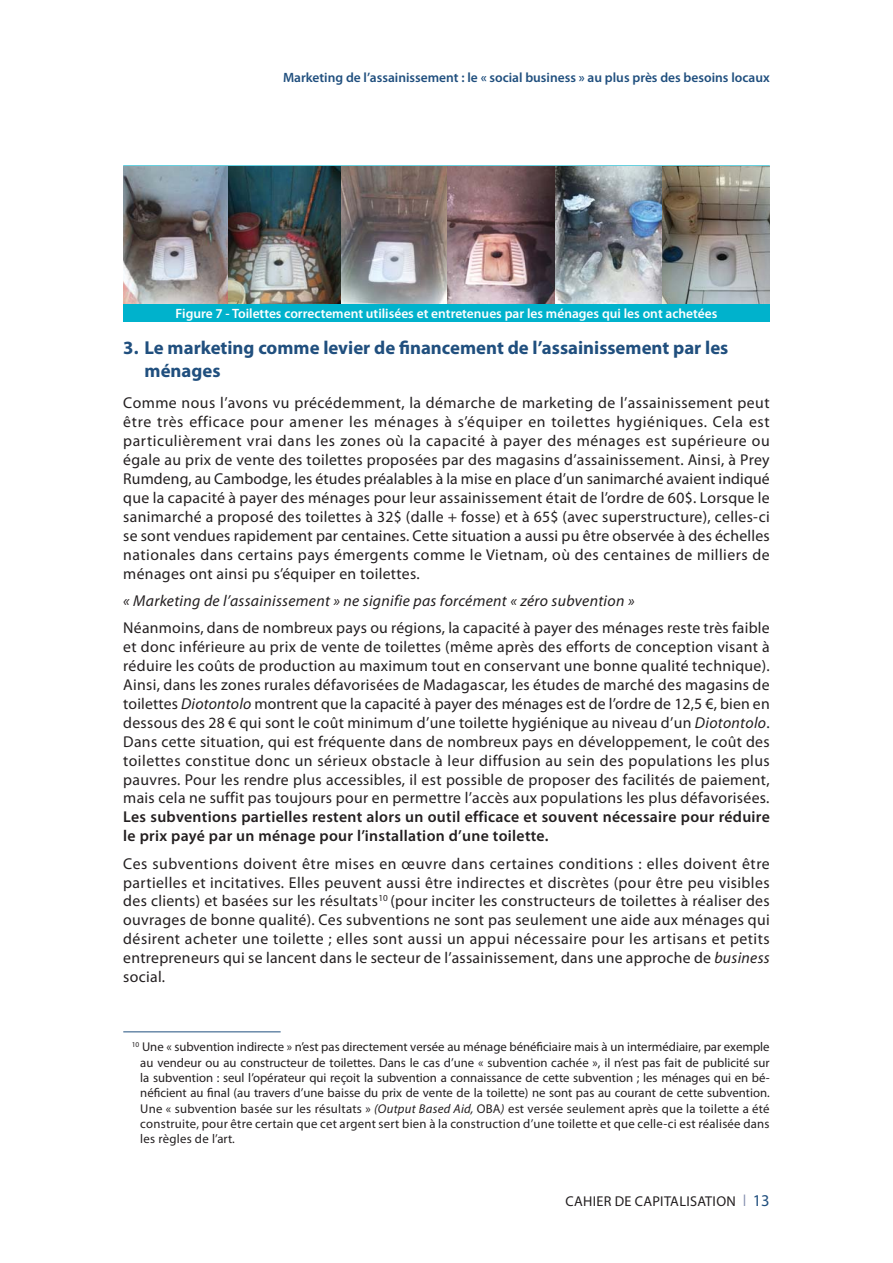
<style>
.page{position:relative;width:893px;height:1263px;background:#fff}
.page>*{position:absolute;margin:0;border:0;box-sizing:border-box;transform-origin:0 0}
.t1{font:700 18.75px/22.5px "Myriad Pro";color:#204f7e}
.t2{font:15.75px/18.9px "Myriad Pro";letter-spacing:.02em;color:#231f20;text-align:justify}
.t3{font:600 15.75px/18.9px "Myriad Pro";letter-spacing:.02em;color:#231f20}
.t4{font:italic 15.75px "Myriad Pro";letter-spacing:.02em;color:#231f20}
.t5{font:14.25px "Myriad Pro";letter-spacing:.02em;color:#231f20}
.t6{font:600 13.5px "Myriad Pro";color:#fff}
.t7{font:600 13.5px "Myriad Pro";color:#204f7e}
.t8{font:12.75px/15.3px "Myriad Pro";letter-spacing:.02em;color:#231f20;text-align:justify}
.s1{font-style:italic}
.s2{color:#858faf}
.s3{font-size:16.5px;color:#204f7e}
</style>
<div class="page">
<img style="left:124px;top:166px;width:645px;height:138px">
<hr style="left:123px;top:1031px;width:158px;height:1px;background:#204f7e">
<div style="left:123px;top:304px;width:647px;height:17px;background:#00b2cc"></div>
<p class="t7" style="left:283px;top:73px;width:488px">Marketing de l’assainissement : le « social business » au plus près des besoins locaux</p>
<p class="t6" style="left:176px;top:308px;width:543px">Figure 7 - Toilettes correctement utilisées et entretenues par les ménages qui les ont achetées</p>
<p class="t1" style="left:145px;top:338px;width:585px;text-indent:-21px">3. Le marketing comme levier de financement de l’assainissement par les ménages</p>
<p class="t2" style="left:123px;top:395px;width:648px">Comme nous l’avons vu précédemment, la démarche de marketing de l’assainissement peut être très efficace pour amener les ménages à s’équiper en toilettes hygiéniques. Cela est particulièrement vrai dans les zones où la capacité à payer des ménages est supérieure ou égale au prix de vente des toilettes proposées par des magasins d’assainissement. Ainsi, à Prey Rumdeng, au Cambodge, les études préalables à la mise en place d’un sanimarché avaient indiqué que la capacité à payer des ménages pour leur assainissement était de l’ordre de 60$. Lorsque le sanimarché a proposé des toilettes à 32$ (dalle + fosse) et à 65$ (avec superstructure), celles-ci se sont vendues rapidement par centaines. Cette situation a aussi pu être observée à des échelles nationales dans certains pays émergents comme le Vietnam, où des centaines de milliers de ménages ont ainsi pu s’équiper en toilettes.</p>
<p class="t4" style="left:123px;top:595px;width:513px">« Marketing de l’assainissement » ne signifie pas forcément « zéro subvention »</p>
<p class="t2" style="left:123px;top:620px;width:648px">Néanmoins, dans de nombreux pays ou régions, la capacité à payer des ménages reste très faible et donc inférieure au prix de vente de toilettes (même après des efforts de conception visant à réduire les coûts de production au maximum tout en conservant une bonne qualité technique).<br>Ainsi, dans les zones rurales défavorisées de Madagascar, les études de marché des magasins de toilettes <span class="s1">Diotontolo</span> montrent que la capacité à payer des ménages est de l’ordre de 12,5 €, bien en dessous des 28 € qui sont le coût minimum d’une toilette hygiénique au niveau d’un <span class="s1">Diotontolo</span>.<br>Dans cette situation, qui est fréquente dans de nombreux pays en développement, le coût des toilettes constitue donc un sérieux obstacle à leur diffusion au sein des populations les plus pauvres. Pour les rendre plus accessibles, il est possible de proposer des facilités de paiement, mais cela ne suffit pas toujours pour en permettre l’accès aux populations les plus défavorisées.</p>
<p class="t3" style="left:123px;top:809px;width:648px">Les subventions partielles restent alors un outil efficace et souvent nécessaire pour réduire le prix payé par un ménage pour l’installation d’une toilette.</p>
<p class="t2" style="left:123px;top:855px;width:648px">Ces subventions doivent être mises en œuvre dans certaines conditions : elles doivent être partielles et incitatives. Elles peuvent aussi être indirectes et discrètes (pour être peu visibles des clients) et basées sur les résultats<sup>10</sup> (pour inciter les constructeurs de toilettes à réaliser des ouvrages de bonne qualité). Ces subventions ne sont pas seulement une aide aux ménages qui désirent acheter une toilette ; elles sont aussi un appui nécessaire pour les artisans et petits entrepreneurs qui se lancent dans le secteur de l’assainissement, dans une approche de <span class="s1">business </span>social.</p>
<p class="t8" style="left:140px;top:1040px;width:631px;text-indent:-9px"><sup>10</sup> Une « subvention indirecte » n’est pas directement versée au ménage bénéficiaire mais à un intermédiaire, par exemple au vendeur ou au constructeur de toilettes. Dans le cas d’une « subvention cachée », il n’est pas fait de publicité sur la subvention : seul l’opérateur qui reçoit la subvention a connaissance de cette subvention ; les ménages qui en bé&shy;néficient au final (au travers d’une baisse du prix de vente de la toilette) ne sont pas au courant de cette subvention.<br>Une « subvention basée sur les résultats » <span class="s1">(Output Based Aid,</span> OBA<span class="s1">)</span> est versée seulement après que la toilette a été construite, pour être certain que cet argent sert bien à la construction d’une toilette et que celle-ci est réalisée dans les règles de l’art.</p>
<p class="t5" style="left:566px;top:1196px;width:206px">CAHIER DE CAPITALISATION <span class="s2">❘</span> <span class="s3">13</span></p>
</div>
